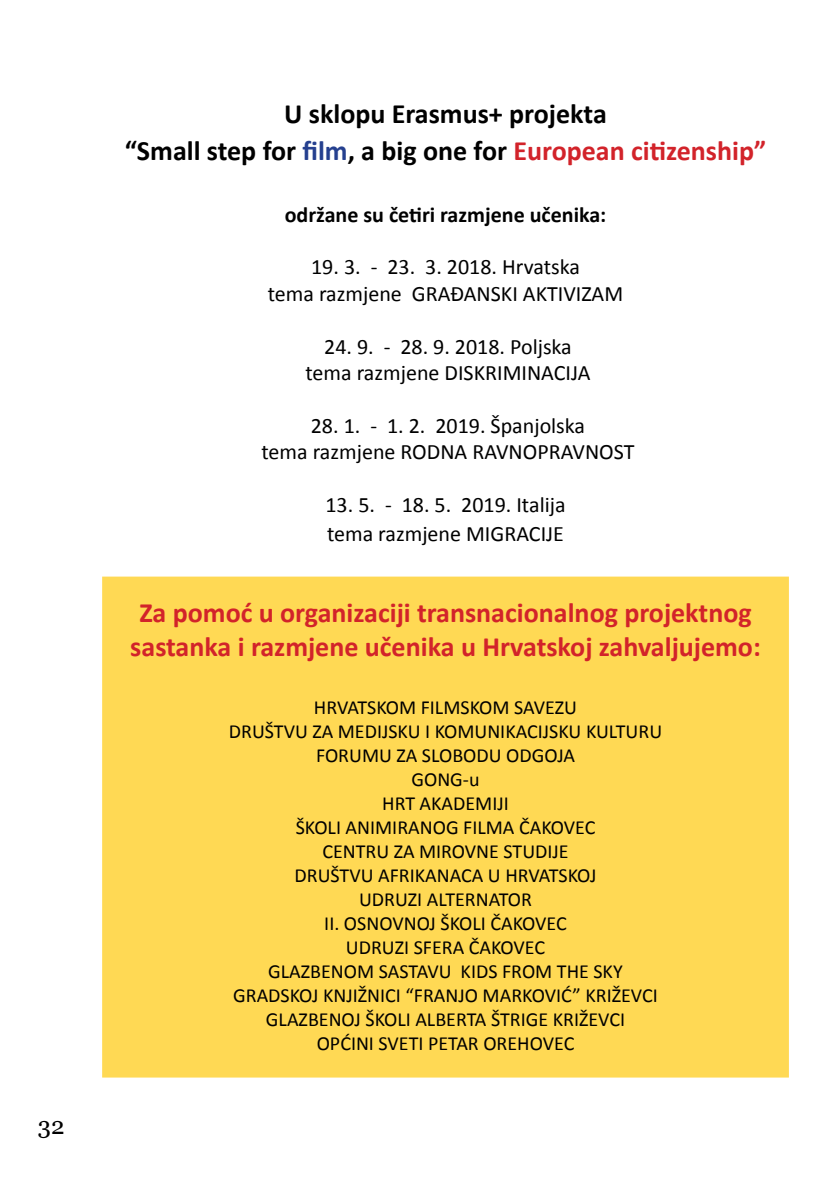
<style>
.page{position:relative;width:840px;height:1191px;background:#fff}
.page>*{position:absolute;margin:0;border:0;box-sizing:border-box;transform-origin:0 0}
.t1{font:700 28px/33.6px "Calibri";color:#d2232a;text-align:center}
.t2{font:700 28px "Calibri";color:#000}
.t3{font:24px "Georgia";color:#000}
.t4{font:22px/26.4px "Calibri";color:#000;text-align:center}
.t5{font:700 22px "Calibri";color:#000}
.t6{font:20px/24px "Calibri";color:#000;text-align:center}
.s1{color:#25408f}
.s2{color:#d2232a}
</style>
<div class="page">
<div style="left:102px;top:576px;width:686px;height:501px;background:#ffd954;border:2px solid #ffd954"></div>
<p class="t3" style="left:38px;top:1111px;width:28px">32</p>
<h1 class="t2" style="left:284px;top:94px;width:324px">U sklopu Erasmus+ projekta</h1>
<h1 class="t2" style="left:125px;top:131px;width:642px">“Small step for <span class="s1">film</span>, a big one for <span class="s2">European citizenship”</span></h1>
<p class="t5" style="left:284px;top:199px;width:323px">održane su četiri razmjene učenika:</p>
<p class="t4" style="left:268px;top:253px;width:356px">19. 3. - 23. 3. 2018. Hrvatska<br>tema razmjene GRAĐANSKI AKTIVIZAM</p>
<p class="t4" style="left:305px;top:332px;width:286px">24. 9. - 28. 9. 2018. Poljska tema razmjene DISKRIMINACIJA</p>
<p class="t4" style="left:261px;top:412px;width:374px">28. 1. - 1. 2. 2019. Španjolska<br>tema razmjene RODNA RAVNOPRAVNOST</p>
<p class="t4" style="left:325px;top:490px;width:241px;line-height:28.8px;text-align:left">13. 5. - 18. 5. 2019. Italija tema razmjene MIGRACIJE</p>
<h1 class="t1" style="left:130px;top:595px;width:631px">Za pomoć u organizaciji transnacionalnog projektnog sastanka i razmjene učenika u Hrvatskoj zahvaljujemo:</h1>
<p class="t6" style="left:229px;top:694px;width:434px">HRVATSKOM FILMSKOM SAVEZU<br>DRUŠTVU ZA MEDIJSKU I KOMUNIKACIJSKU KULTURU<br>FORUMU ZA SLOBODU ODGOJA<br>GONG-u<br>HRT AKADEMIJI<br>ŠKOLI ANIMIRANOG FILMA ČAKOVEC<br>CENTRU ZA MIROVNE STUDIJE<br>DRUŠTVU AFRIKANACA U HRVATSKOJ<br>UDRUZI ALTERNATOR<br>II. OSNOVNOJ ŠKOLI ČAKOVEC<br>UDRUZI SFERA ČAKOVEC<br>GLAZBENOM SASTAVU KIDS FROM THE SKY<br>GRADSKOJ KNJIŽNICI “FRANJO MARKOVIĆ” KRIŽEVCI<br>GLAZBENOJ ŠKOLI ALBERTA ŠTRIGE KRIŽEVCI<br>OPĆINI SVETI PETAR OREHOVEC</p>
</div>
